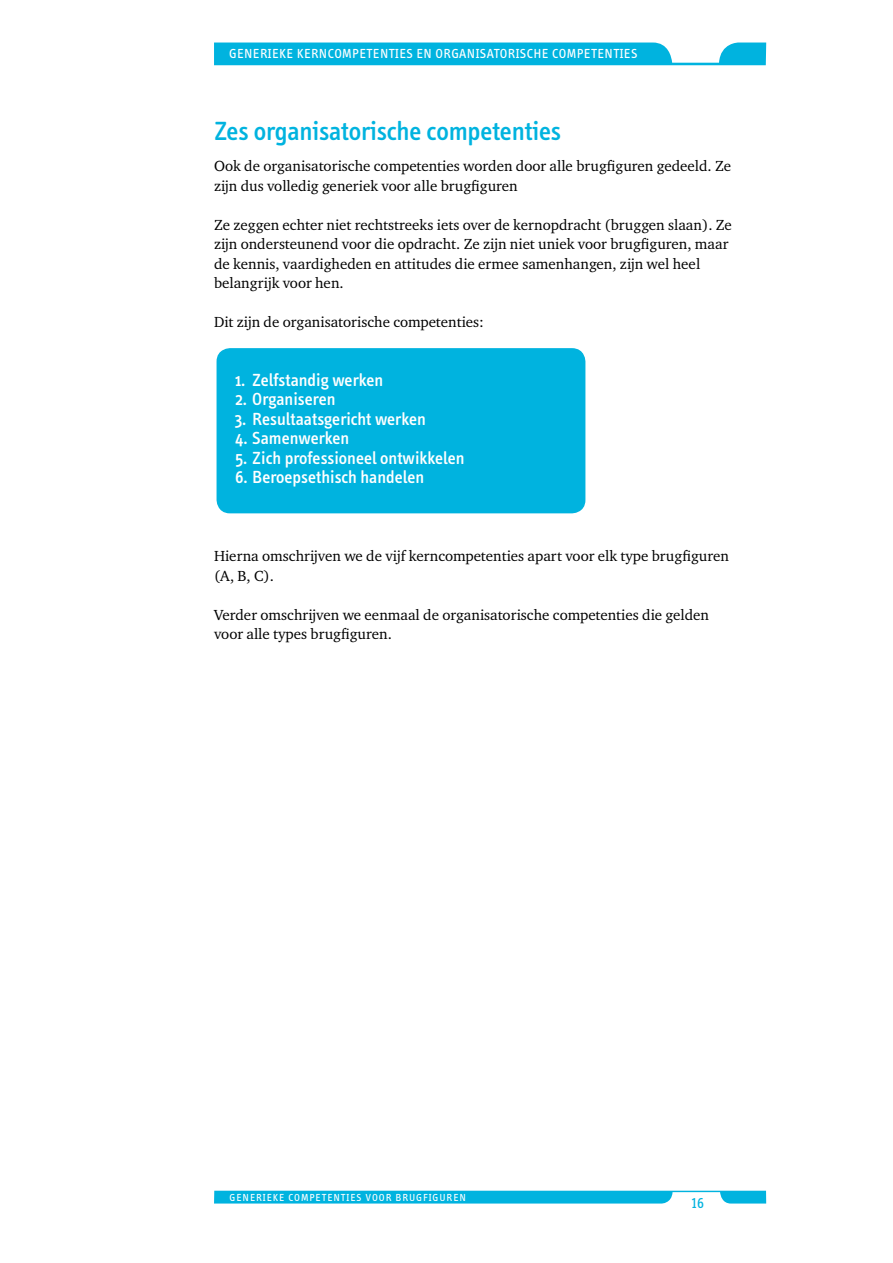
<style>
.page{position:relative;width:893px;height:1263px;background:#fff}
.page>*{position:absolute;margin:0;border:0;box-sizing:border-box;transform-origin:0 0}
.t1{font:500 27px "Info";color:#00b3df}
.t2{font:500 18px "Info Text";color:#fff}
.t3{font:15px/19.5px "Charter ITC";color:#000}
.t4{font:14.85px "Info";color:#00b3df}
.t5{font:13.5px "Info";letter-spacing:.04em;color:#fff}
.t6{font:10.5px "Info";letter-spacing:.1em;color:#fff}
</style>
<div class="page">
<svg style="left:214px;top:1191px;width:552px;height:12px;background:#15b9e1"></svg>
<svg style="left:214px;top:43px;width:552px;height:22px;background:#16b9e1"></svg>
<div style="left:217px;top:349px;width:368px;height:164px;background:#00b3df;border-radius:13px"></div>
<div style="left:217px;top:348px;width:368px;height:165px;border:2px solid #00b3df;border-radius:13px"></div>
<p class="t5" style="left:229px;top:46px;width:410px">GENERIEKE KERNCOMPETENTIES EN ORGANISATORISCHE COMPETENTIES</p>
<h1 class="t1" style="left:214px;top:115px;width:349px">Zes organisatorische competenties</h1>
<p class="t3" style="left:214px;top:156px;width:519px">Ook de organisatorische competenties worden door alle brugfiguren gedeeld. Ze zijn dus volledig generiek voor alle brugfiguren</p>
<p class="t3" style="left:214px;top:214px;width:519px">Ze zeggen echter niet rechtstreeks iets over de kernopdracht (bruggen slaan). Ze zijn ondersteunend voor die opdracht. Ze zijn niet uniek voor brugfiguren, maar de kennis, vaardigheden en attitudes die ermee samenhangen, zijn wel heel belangrijk voor hen.</p>
<p class="t3" style="left:214px;top:312px;width:272px">Dit zijn de organisatorische competenties:</p>
<p class="t2" style="left:235px;top:369px;width:149px">1. Zelfstandig werken</p>
<p class="t2" style="left:235px;top:389px;width:102px">2. Organiseren</p>
<p class="t2" style="left:235px;top:408px;width:192px">3. Resultaatsgericht werken</p>
<p class="t2" style="left:235px;top:428px;width:116px">4. Samenwerken</p>
<p class="t2" style="left:235px;top:447px;width:231px">5. Zich professioneel ontwikkelen</p>
<p class="t2" style="left:235px;top:467px;width:190px">6. Beroepsethisch handelen</p>
<p class="t3" style="left:214px;top:546px;width:516px">Hierna omschrijven we de vijf kerncompetenties apart voor elk type brugfiguren (A, B, C).</p>
<p class="t3" style="left:214px;top:604px;width:497px">Verder omschrijven we eenmaal de organisatorische competenties die gelden voor alle types brugfiguren.</p>
<p class="t6" style="left:230px;top:1191px;width:238px">GENERIEKE COMPETENTIES VOOR BRUGFIGUREN</p>
<p class="t4" style="left:691px;top:1195px;width:14px">16</p>
</div>
